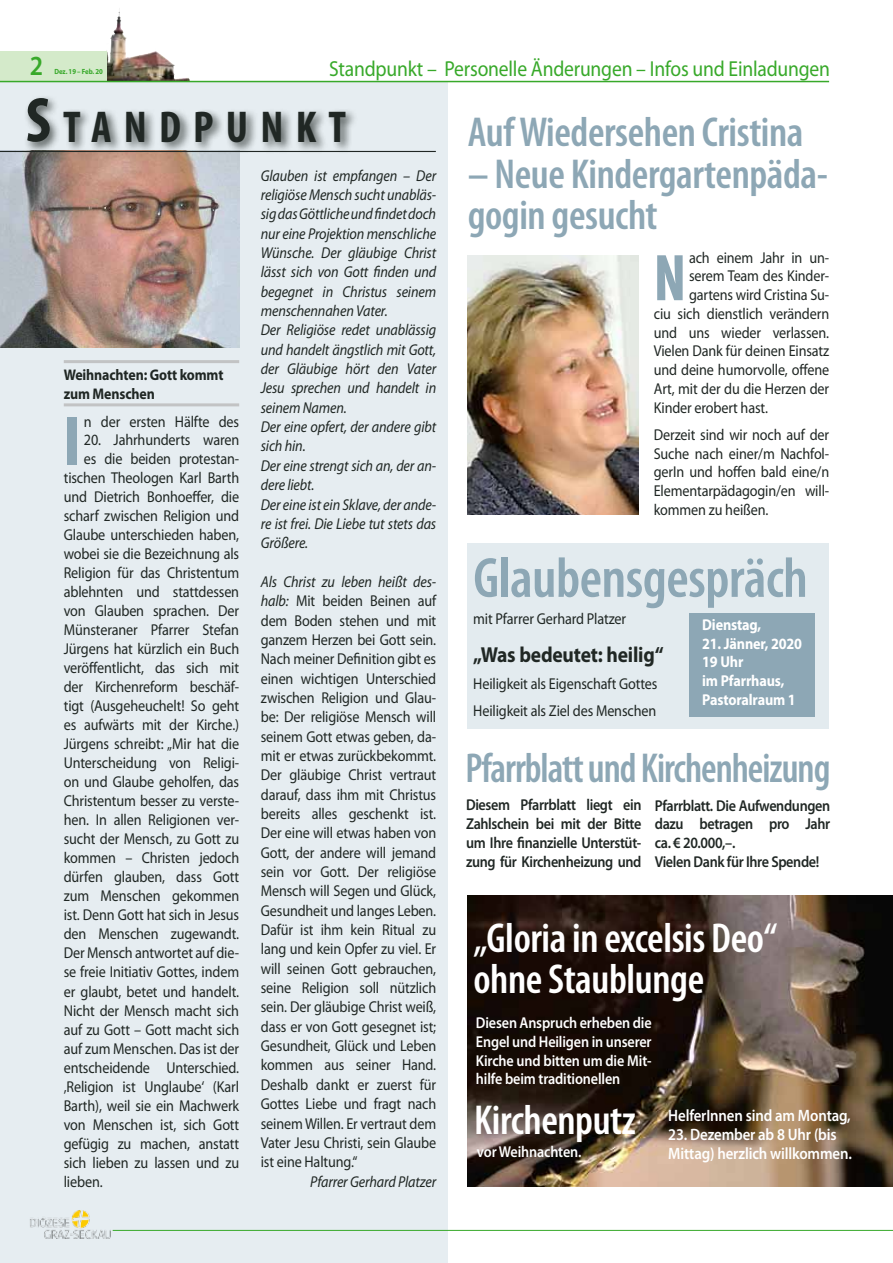
<style>
.page{position:relative;width:893px;height:1263px;background:#fff}
.page>*{position:absolute;margin:0;border:0;box-sizing:border-box;transform-origin:0 0}
.t1{font:900 condensed 70.05px "Myriad Pro";color:#8da7b5;scale:.9 1}
.t2{font:900 condensed 66.6px "Myriad Pro";color:#8da7b5;scale:.9 1}
.t3{font:600 condensed 57px "Myriad Pro";letter-spacing:-.01em;color:#8da7b5}
.t4{font:700 condensed 44.85px "Myriad Pro";letter-spacing:.27em;color:#202724}
.t5{font:600 condensed 42px/41.4px "Myriad Pro";letter-spacing:-.01em;color:#8da7b5}
.t6{font:600 condensed 42px/41.4px "Myriad Pro";letter-spacing:-.01em;color:#fff}
.t7{font:600 condensed 42px "Myriad Pro";letter-spacing:-.01em;color:#8da7b5;scale:.94 1}
.t8{font:600 27.75px "Myriad Pro";color:#38a92a;scale:.9 1}
.t9{font:21.75px "Myriad Pro";letter-spacing:-.01em;color:#38a92a;scale:.9 1}
.t10{font:700 21.75px "Myriad Pro";letter-spacing:-.01em;color:#202724;scale:.9 1}
.t11{font:600 16.5px/18.8px "Myriad Pro";letter-spacing:-.01em;color:#fff;scale:.9 1}
.t12{font:15.75px/19.4px "Myriad Pro";letter-spacing:-.01em;color:#202724;text-align:justify;scale:.9 1}
.t13{font:italic 15.75px/19.4px "Myriad Pro";letter-spacing:-.01em;color:#202724;scale:.9 1}
.t14{font:600 15.75px/18.8px "Myriad Pro";letter-spacing:-.025em;color:#202724;text-align:justify;scale:.9 1}
.t15{font:600 15.75px/18.8px "Myriad Pro";letter-spacing:-.01em;color:#fff;text-align:justify;scale:.9 1}
.t16{font:700 15.75px/18.8px "Myriad Pro";letter-spacing:-.01em;color:#fff;scale:.9 1}
.t17{font:700 15.45px/19px "Myriad Pro";letter-spacing:-.01em;color:#202724;scale:.9 1}
.t18{font:700 7.5px "Myriad Pro";letter-spacing:-.01em;color:#38a92a;scale:.9 1}
.s1{font-size:63.9px}
.s2{font-style:italic}
</style>
<div class="page">
<div style="left:0;top:82px;width:448px;height:1181px;background:#e6edf1"></div>
<img style="left:0;top:150px;width:239px;height:197px">
<div style="left:24px;top:94px;width:334px;height:60px;background:#202724;opacity:.75"></div>
<hr style="left:0;top:151px;width:436px;height:1px;background:#202724">
<img style="left:30px;top:1210px;width:81px;height:29px">
<img style="left:106px;top:8px;width:84px;height:73px">
<div style="left:0;top:51px;width:106px;height:30px;background:#d4eaca"></div>
<hr style="left:113px;top:1230px;width:780px;height:1px;background:#38a92a">
<hr style="left:0;top:81px;width:829px;height:1px;background:#38a92a">
<hr style="left:64px;top:360px;width:175px;height:3px;background:#c2c3c4">
<hr style="left:64px;top:403px;width:175px;height:3px;background:#c2c3c4">
<img style="left:468px;top:896px;width:425px;height:290px">
<img style="left:468px;top:255px;width:171px;height:259px">
<div style="left:468px;top:543px;width:361px;height:186px;background:#e3ebef"></div>
<div style="left:689px;top:614px;width:125px;height:103px;background:#8da7b5"></div>
<h3 class="t8" style="left:30px;top:50px;width:16px">2</h3>
<h3 class="t9" style="left:329px;top:57px;width:558px">Standpunkt – Personelle Änderungen – Infos und Einladungen</h3>
<h3 class="t4" style="left:26px;top:102px;width:322px"><span class="s1">S</span>TANDPUNKT</h3>
<p class="t18" style="left:54px;top:68px;width:55px">Dez. 19 – Feb. 20</p>
<h3 class="t5" style="left:468px;top:112px;width:337px">Auf Wiedersehen Cristina</h3>
<h3 class="t5" style="left:468px;top:154px;width:362px">– Neue Kindergartenpäda&shy;gogin gesucht</h3>
<p class="t13" style="left:261px;top:166px;width:196px">Glauben ist empfangen – Der religiöse Mensch sucht unabläs&shy;sig das Göttliche und findet doch nur eine Projektion menschliche<br>Wünsche. Der gläubige Christ lässt sich von Gott finden und begegnet in Christus seinem menschennahen Vater.<br>Der Religiöse redet unablässig und handelt ängstlich mit Gott, der Gläubige hört den Vater<br>Jesu sprechen und handelt in seinem Namen.<br>Der eine opfert, der andere gibt sich hin.<br>Der eine strengt sich an, der an&shy;dere liebt.<br>Der eine ist ein Sklave, der ande&shy;re ist frei. Die Liebe tut stets das<br>Größere.</p>
<p class="t12" style="left:261px;top:572px;width:196px"><span class="s2">Als Christ zu leben heißt des&shy;halb:</span> Mit beiden Beinen auf dem Boden stehen und mit ganzem Herzen bei Gott sein.<br>Nach meiner Definition gibt es einen wichtigen Unterschied zwischen Religion und Glau&shy;be: Der religiöse Mensch will seinem Gott etwas geben, da&shy;mit er etwas zurückbekommt.<br>Der gläubige Christ vertraut darauf, dass ihm mit Christus bereits alles geschenkt ist.<br>Der eine will etwas haben von Gott, der andere will jemand sein vor Gott. Der religiöse Mensch will Segen und Glück, Gesundheit und langes Leben.<br>Dafür ist ihm kein Ritual zu lang und kein Opfer zu viel. Er will seinen Gott gebrauchen, seine Religion soll nützlich sein. Der gläubige Christ weiß, dass er von Gott gesegnet ist; Gesundheit, Glück und Leben kommen aus seiner Hand.<br>Deshalb dankt er zuerst für Gottes Liebe und fragt nach seinem Willen. Er vertraut dem Vater Jesu Christi, sein Glaube ist eine Haltung.“</p>
<p class="t13" style="left:310px;top:1172px;width:141px">Pfarrer Gerhard Platzer</p>
<h2 class="t2" style="left:654px;top:241px;width:37px">N</h2>
<p class="t12" style="left:689px;top:248px;width:157px">ach einem Jahr in un-</p>
<p class="t12" style="left:689px;top:267px;width:157px">serem Team des Kinder-</p>
<p class="t12" style="left:689px;top:286px;width:157px">gartens wird Cristina Su-</p>
<p class="t12" style="left:654px;top:304px;width:196px">ciu sich dienstlich verändern</p>
<p class="t12" style="left:654px;top:323px;width:196px">und uns wieder verlassen.</p>
<p class="t12" style="left:654px;top:342px;width:196px">Vielen Dank für deinen Einsatz</p>
<p class="t12" style="left:654px;top:360px;width:196px">und deine humorvolle, offene</p>
<p class="t12" style="left:654px;top:379px;width:196px">Art, mit der du die Herzen der</p>
<p class="t12" style="left:654px;top:398px;width:128px">Kinder erobert hast.</p>
<p class="t12" style="left:654px;top:426px;width:196px;line-height:18.8px">Derzeit sind wir noch auf der Suche nach einer/m Nachfol&shy;gerIn und hoffen bald eine/n Elementarpädagogin/en will&shy;kommen zu heißen.</p>
<p class="t17" style="left:64px;top:366px;width:179px">Weihnachten: Gott kommt zum Menschen</p>
<h1 class="t1" style="left:64px;top:402px;width:20px">I</h1>
<p class="t12" style="left:84px;top:412px;width:174px">n der ersten Hälfte des</p>
<p class="t12" style="left:84px;top:431px;width:174px">20. Jahrhunderts waren</p>
<p class="t12" style="left:84px;top:449px;width:174px">es die beiden protestan-</p>
<p class="t12" style="left:64px;top:468px;width:196px">tischen Theologen Karl Barth</p>
<p class="t12" style="left:64px;top:487px;width:196px">und Dietrich Bonhoeffer, die</p>
<p class="t12" style="left:64px;top:506px;width:196px">scharf zwischen Religion und</p>
<p class="t12" style="left:64px;top:525px;width:196px">Glaube unterschieden haben,</p>
<p class="t12" style="left:64px;top:544px;width:196px">wobei sie die Bezeichnung als</p>
<p class="t12" style="left:64px;top:564px;width:196px">Religion für das Christentum</p>
<p class="t12" style="left:64px;top:583px;width:196px">ablehnten und stattdessen</p>
<p class="t12" style="left:64px;top:602px;width:196px">von Glauben sprachen. Der</p>
<p class="t12" style="left:64px;top:621px;width:196px">Münsteraner Pfarrer Stefan</p>
<p class="t12" style="left:64px;top:640px;width:196px">Jürgens hat kürzlich ein Buch</p>
<p class="t12" style="left:64px;top:659px;width:196px">veröffentlicht, das sich mit</p>
<p class="t12" style="left:64px;top:678px;width:196px">der Kirchenreform beschäf-</p>
<p class="t12" style="left:64px;top:697px;width:196px">tigt (Ausgeheuchelt! So geht</p>
<p class="t12" style="left:64px;top:716px;width:196px">es aufwärts mit der Kirche.)</p>
<p class="t12" style="left:64px;top:735px;width:196px">Jürgens schreibt: „Mir hat die</p>
<p class="t12" style="left:64px;top:754px;width:196px">Unterscheidung von Religi-</p>
<p class="t12" style="left:64px;top:773px;width:196px">on und Glaube geholfen, das</p>
<p class="t12" style="left:64px;top:792px;width:196px">Christentum besser zu verste-</p>
<p class="t12" style="left:64px;top:811px;width:196px">hen. In allen Religionen ver-</p>
<p class="t12" style="left:64px;top:830px;width:196px">sucht der Mensch, zu Gott zu</p>
<p class="t12" style="left:64px;top:849px;width:196px">kommen – Christen jedoch</p>
<p class="t12" style="left:64px;top:868px;width:196px">dürfen glauben, dass Gott</p>
<p class="t12" style="left:64px;top:887px;width:196px">zum Menschen gekommen</p>
<p class="t12" style="left:64px;top:906px;width:196px">ist. Denn Gott hat sich in Jesus</p>
<p class="t12" style="left:64px;top:925px;width:196px">den Menschen zugewandt.</p>
<p class="t12" style="left:64px;top:944px;width:196px">Der Mensch antwortet auf die-</p>
<p class="t12" style="left:64px;top:963px;width:196px">se freie Initiativ Gottes, indem</p>
<p class="t12" style="left:64px;top:982px;width:196px">er glaubt, betet und handelt.</p>
<p class="t12" style="left:64px;top:1001px;width:196px">Nicht der Mensch macht sich</p>
<p class="t12" style="left:64px;top:1020px;width:196px">auf zu Gott – Gott macht sich</p>
<p class="t12" style="left:64px;top:1039px;width:196px">auf zum Menschen. Das ist der</p>
<p class="t12" style="left:64px;top:1058px;width:196px">entscheidende Unterschied.</p>
<p class="t12" style="left:64px;top:1077px;width:196px">‚Religion ist Unglaube‘ (Karl</p>
<p class="t12" style="left:64px;top:1096px;width:196px">Barth), weil sie ein Machwerk</p>
<p class="t12" style="left:64px;top:1115px;width:196px">von Menschen ist, sich Gott</p>
<p class="t12" style="left:64px;top:1134px;width:196px">gefügig zu machen, anstatt</p>
<p class="t12" style="left:64px;top:1153px;width:196px">sich lieben zu lassen und zu</p>
<p class="t12" style="left:64px;top:1172px;width:45px">lieben.</p>
<h3 class="t3" style="left:473px;top:547px;width:336px">Glaubensgespräch</h3>
<p class="t12" style="left:473px;top:609px;width:171px">mit Pfarrer Gerhard Platzer</p>
<h3 class="t10" style="left:473px;top:642px;width:213px">„Was bedeutet: heilig“</h3>
<p class="t12" style="left:473px;top:670px;width:206px;line-height:27.3px">Heiligkeit als Eigenschaft Gottes<br>Heiligkeit als Ziel des Menschen</p>
<p class="t16" style="left:702px;top:615px;width:67px">Dienstag,</p>
<p class="t16" style="left:702px;top:634px;width:113px">21. Jänner, 2020<br>19 Uhr<br>im Pfarrhaus,<br>Pastoralraum 1</p>
<h3 class="t7" style="left:465px;top:745px;width:390px">Pfarrblatt und Kirchenheizung</h3>
<p class="t14" style="left:466px;top:796px;width:196px">Diesem Pfarrblatt liegt ein Zahlschein bei mit der Bitte um Ihre finanzielle Unterstüt&shy;zung für Kirchenheizung und</p>
<p class="t14" style="left:655px;top:796px;width:196px;text-align:left">Pfarrblatt. Die Aufwendungen dazu betragen pro Jahr ca. € 20.000,–.<br>Vielen Dank für Ihre Spende!</p>
<h3 class="t6" style="left:473px;top:918px;width:305px">„Gloria in excelsis Deo“ ohne Staublunge</h3>
<p class="t15" style="left:476px;top:1014px;width:197px">Diesen Anspruch erheben die Engel und Heiligen in unserer Kirche und bitten um die Mit&shy;hilfe beim traditionellen</p>
<h3 class="t6" style="left:474px;top:1100px;width:163px">Kirchenputz</h3>
<p class="t15" style="left:477px;top:1143px;width:118px">vor Weihnachten.</p>
<p class="t11" style="left:668px;top:1106px;width:204px">HelferInnen sind am Montag,</p>
<p class="t11" style="left:668px;top:1125px;width:205px">23. Dezember ab 8 Uhr (bis<br>Mittag) herzlich willkommen.</p>
</div>
